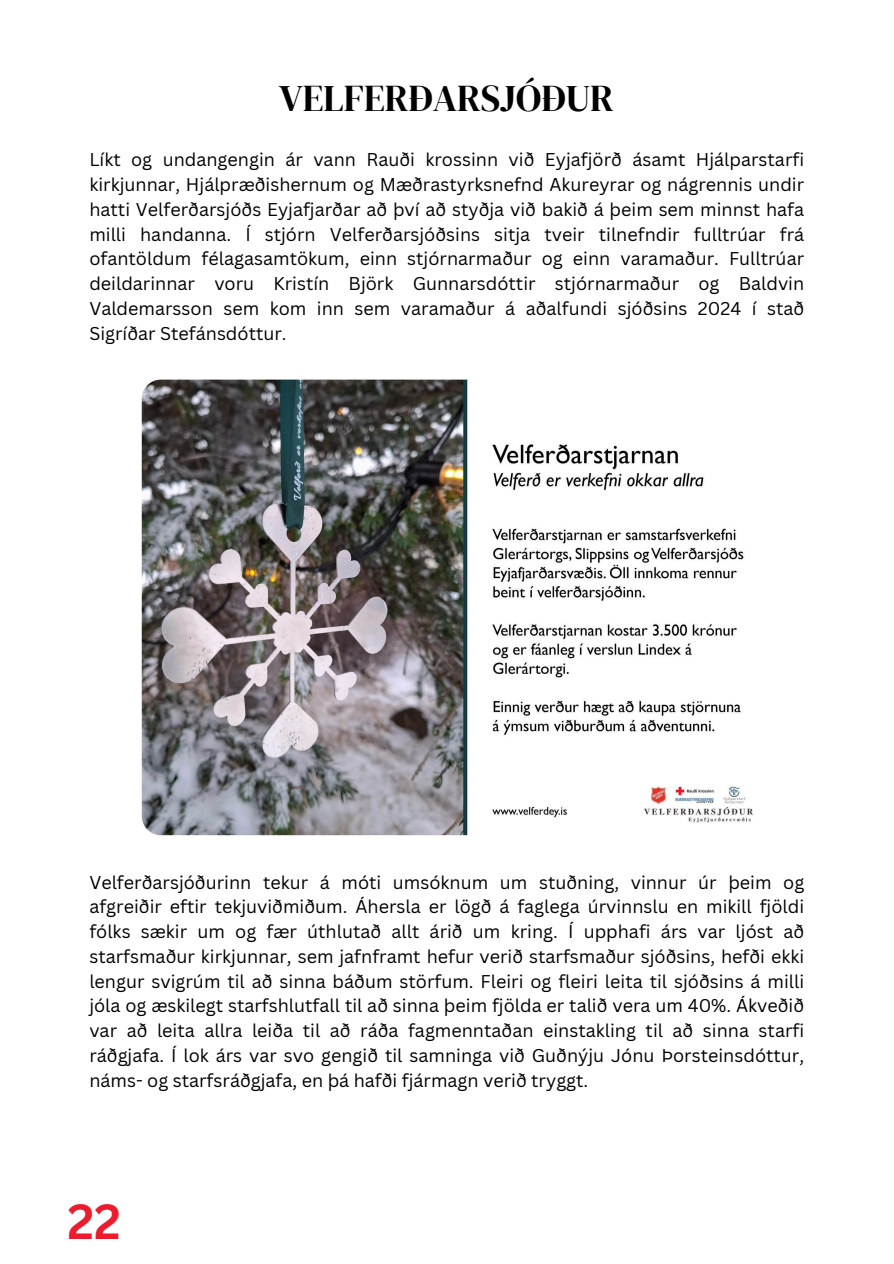
<style>
.page{position:relative;width:894px;height:1264px;background:#fff}
.page>*{position:absolute;margin:0;border:0;box-sizing:border-box;transform-origin:0 0}
.t1{font:700 48px "Canva Sans";color:#ed1b2e}
.t2{font:37.5px "DM Serif Display";color:#000}
.t3{font:18px/24.8px "Canva Sans";color:#000;text-align:justify}
</style>
<div class="page">
<img style="left:142px;top:379px;width:636px;height:456px;border-radius:19px">
<p class="t2" style="left:279px;top:72px;width:336px">VELFERÐARSJÓÐUR</p>
<p class="t3" style="left:89px;top:147px;width:716px">Líkt og undangengin ár vann Rauði krossinn við Eyjafjörð ásamt Hjálparstarfi kirkjunnar, Hjálpræðishernum og Mæðrastyrksnefnd Akureyrar og nágrennis undir hatti Velferðarsjóðs Eyjafjarðar að því að styðja við bakið á þeim sem minnst hafa milli handanna. Í stjórn Velferðarsjóðsins sitja tveir tilnefndir fulltrúar frá ofantöldum félagasamtökum, einn stjórnarmaður og einn varamaður. Fulltrúar deildarinnar voru Kristín Björk Gunnarsdóttir stjórnarmaður og Baldvin Valdemarsson sem kom inn sem varamaður á aðalfundi sjóðsins 2024 í stað Sigríðar Stefánsdóttur.</p>
<p class="t3" style="left:89px;top:869px;width:716px">Velferðarsjóðurinn tekur á móti umsóknum um stuðning, vinnur úr þeim og afgreiðir eftir tekjuviðmiðum. Áhersla er lögð á faglega úrvinnslu en mikill fjöldi fólks sækir um og fær úthlutað allt árið um kring. Í upphafi árs var ljóst að starfsmaður kirkjunnar, sem jafnframt hefur verið starfsmaður sjóðsins, hefði ekki lengur svigrúm til að sinna báðum störfum. Fleiri og fleiri leita til sjóðsins á milli jóla og æskilegt starfshlutfall til að sinna þeim fjölda er talið vera um 40%. Ákveðið var að leita allra leiða til að ráða fagmenntaðan einstakling til að sinna starfi ráðgjafa. Í lok árs var svo gengið til samninga við Guðnýju Jónu Þorsteinsdóttur, náms- og starfsráðgjafa, en þá hafði fjármagn verið tryggt.</p>
<p class="t1" style="left:67px;top:1187px;width:55px">22</p>
</div>
